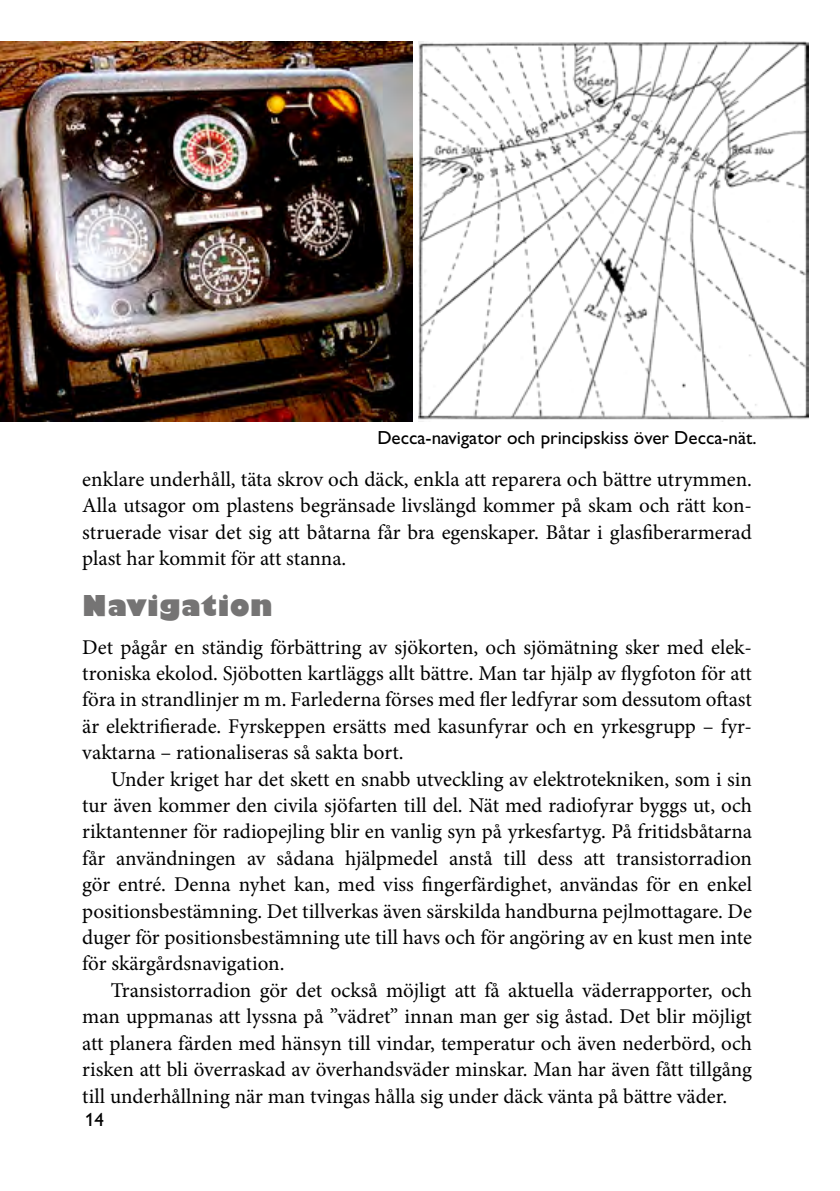
<style>
.page{position:relative;width:840px;height:1191px;background:#fff}
.page>*{position:absolute;margin:0;border:0;box-sizing:border-box;transform-origin:0 0}
.t1{font:800 28px "Gill Sans";letter-spacing:.01em;color:#757474}
.t2{font:21px/26.4px "Minion Pro";color:#000;text-align:justify}
.t3{font:19px "Gill Alt One";color:#000}
</style>
<div class="page">
<img style="left:0;top:41px;width:412px;height:381px">
<img style="left:418px;top:41px;width:390px;height:381px">
<p class="t3" style="left:377px;top:427px;width:380px">Decca-navigator och principskiss över Decca-nät.</p>
<p class="t2" style="left:82px;top:466px;width:671px">enklare underhåll, täta skrov och däck, enkla att reparera och bättre utrymmen.<br>Alla utsagor om plastens begränsade livslängd kommer på skam och rätt kon&shy;struerade visar det sig att båtarna får bra egenskaper. Båtar i glasfiberarmerad plast har kommit för att stanna.</p>
<h1 class="t1" style="left:82px;top:588px;width:191px">Navigation</h1>
<p class="t2" style="left:82px;top:634px;width:671px">Det pågår en ständig förbättring av sjökorten, och sjömätning sker med elek&shy;troniska ekolod. Sjöbotten kartläggs allt bättre. Man tar hjälp av flygfoton för att föra in strandlinjer m m. Farlederna förses med fler ledfyrar som dessutom oftast är elektrifierade. Fyrskeppen ersätts med kasunfyrar och en yrkesgrupp – fyr&shy;vaktarna – rationaliseras så sakta bort.</p>
<p class="t2" style="left:82px;top:766px;width:671px;text-indent:28px">Under kriget har det skett en snabb utveckling av elektrotekniken, som i sin tur även kommer den civila sjöfarten till del. Nät med radiofyrar byggs ut, och riktantenner för radiopejling blir en vanlig syn på yrkesfartyg. På fritidsbåtarna får användningen av sådana hjälpmedel anstå till dess att transistorradion gör entré. Denna nyhet kan, med viss fingerfärdighet, användas för en enkel positionsbestämning. Det tillverkas även särskilda handburna pejlmottagare. De duger för positionsbestämning ute till havs och för angöring av en kust men inte för skärgårdsnavigation.</p>
<p class="t2" style="left:82px;top:977px;width:671px;text-indent:28px">Transistorradion gör det också möjligt att få aktuella väderrapporter, och man uppmanas att lyssna på ”vädret” innan man ger sig åstad. Det blir möjligt att planera färden med hänsyn till vindar, temperatur och även nederbörd, och risken att bli överraskad av överhandsväder minskar. Man har även fått tillgång till underhållning när man tvingas hålla sig under däck vänta på bättre väder.</p>
<p class="t3" style="left:85px;top:1109px;width:20px">14</p>
</div>
